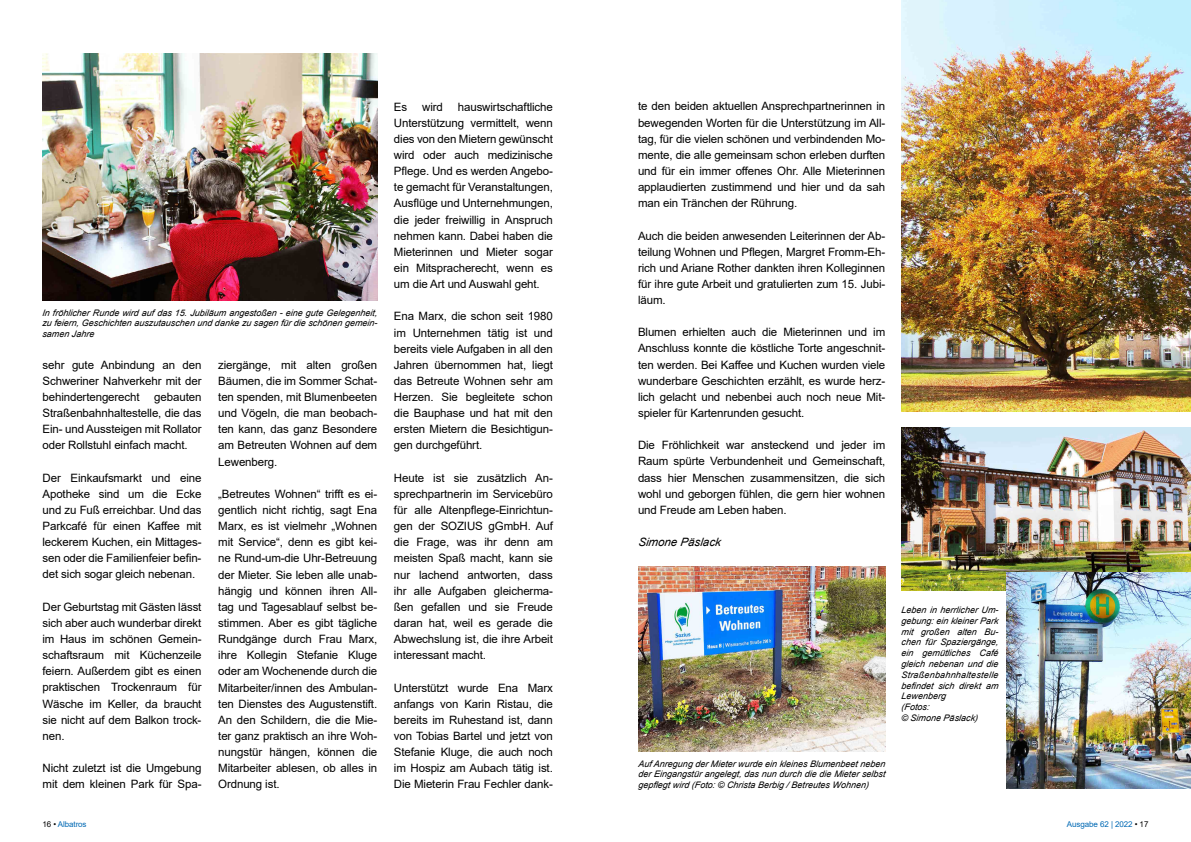
<style>
.page{position:relative;width:1191px;height:842px;background:#fff}
.page>*{position:absolute;margin:0;border:0;box-sizing:border-box;transform-origin:0 0}
.t1{font:11.5px/16.1px "Arial";letter-spacing:-.01em;color:#000;text-align:justify}
.t2{font:italic 11.5px "Arial";color:#000}
.t3{font:italic 9px/10.8px "Arial";color:#000}
.t4{font:8px "Arial";letter-spacing:-.01em;color:#0069b4}
.s1{color:#000}
</style>
<div class="page">
<img style="left:43px;top:54px;width:334px;height:247px">
<img style="left:901px;top:0;width:290px;height:412px">
<img style="left:638px;top:566px;width:247px;height:186px">
<img style="left:901px;top:428px;width:290px;height:163px">
<img style="left:1006px;top:573px;width:185px;height:215px">
<p class="t3" style="left:42px;top:307px;width:338px;text-align:justify">In fröhlicher Runde wird auf das 15. Jubiläum angestoßen - eine gute Gelegenheit, zu feiern, Geschichten auszutauschen und danke zu sagen für die schönen gemein&shy;samen Jahre</p>
<p class="t1" style="left:43px;top:356px;width:160px">sehr gute Anbindung an den Schweriner Nahverkehr mit der behindertengerecht</p>
<p class="t1" style="left:43px;top:389px;width:160px;text-indent:112px">gebauten Straßenbahnhaltestelle, die das Ein- und Aussteigen mit Rollator oder Rollstuhl einfach macht.</p>
<p class="t1" style="left:43px;top:469px;width:160px">Der Einkaufsmarkt und eine Apotheke sind um die Ecke und zu Fuß erreichbar. Und das Parkcafé für einen Kaffee mit leckerem Kuchen, ein Mittages&shy;sen oder die Familienfeier befin&shy;det sich sogar gleich nebenan.</p>
<p class="t1" style="left:43px;top:598px;width:160px">Der Geburtstag mit Gästen lässt sich aber auch wunderbar direkt im Haus im schönen Gemein&shy;schaftsraum mit Küchenzeile feiern. Außerdem gibt es einen praktischen Trockenraum für Wäsche im Keller, da braucht sie nicht auf dem Balkon trock&shy;nen.</p>
<p class="t1" style="left:43px;top:760px;width:160px">Nicht zuletzt ist die Umgebung mit dem kleinen Park für Spa-</p>
<p class="t1" style="left:218px;top:357px;width:160px">ziergänge, mit alten großen Bäumen, die im Sommer Schat&shy;ten spenden, mit Blumenbeeten und Vögeln, die man beobach&shy;ten kann, das ganz Besondere am Betreuten Wohnen auf dem Lewenberg.</p>
<p class="t1" style="left:218px;top:486px;width:160px">„Betreutes Wohnen“ trifft es ei&shy;gentlich nicht richtig, sagt Ena Marx, es ist vielmehr „Wohnen mit Service“, denn es gibt kei&shy;ne Rund-um-die Uhr-Betreuung der Mieter. Sie leben alle unab&shy;hängig und können ihren All&shy;tag und Tagesablauf selbst be&shy;stimmen. Aber es gibt tägliche Rundgänge durch Frau Marx, ihre Kollegin Stefanie Kluge oder am Wochenende durch die Mitarbeiter/innen des Ambulan&shy;ten Dienstes des Augustenstift.<br>An den Schildern, die die Mie&shy;ter ganz praktisch an ihre Woh&shy;nungstür hängen, können die Mitarbeiter ablesen, ob alles in Ordnung ist.</p>
<p class="t1" style="left:394px;top:98px;width:160px;text-indent:64px">hauswirtschaftliche Unterstützung vermittelt, wenn dies von den Mietern gewünscht wird oder auch medizinische Pflege. Und es werden Angebo&shy;te gemacht für Veranstaltungen, Ausflüge und Unternehmungen, die jeder freiwillig in Anspruch nehmen kann. Dabei haben die Mieterinnen und Mieter sogar ein Mitspracherecht, wenn es um die Art und Auswahl geht.</p>
<p class="t1" style="left:394px;top:308px;width:160px">Ena Marx, die schon seit 1980 im Unternehmen tätig ist und bereits viele Aufgaben in all den Jahren übernommen hat, liegt das Betreute Wohnen sehr am Herzen. Sie begleitete schon die Bauphase und hat mit den ersten Mietern die Besichtigun&shy;gen durchgeführt.</p>
<p class="t1" style="left:394px;top:470px;width:160px">Heute ist sie zusätzlich An&shy;sprechpartnerin im Servicebüro für alle Altenpflege-Einrichtun&shy;gen der SOZIUS gGmbH. Auf die Frage, was ihr denn am meisten Spaß macht, kann sie nur lachend antworten, dass ihr alle Aufgaben gleicherma&shy;ßen gefallen und sie Freude daran hat, weil es gerade die Abwechslung ist, die ihre Arbeit interessant macht.</p>
<p class="t1" style="left:394px;top:679px;width:160px">Unterstützt wurde Ena Marx anfangs von Karin Ristau, die bereits im Ruhestand ist, dann von Tobias Bartel und jetzt von Stefanie Kluge, die auch noch im Hospiz am Aubach tätig ist.<br>Die Mieterin Frau Fechler dank-</p>
<p class="t1" style="left:394px;top:98px;width:15px">Es</p>
<p class="t1" style="left:422px;top:98px;width:22px">wird</p>
<p class="t1" style="left:638px;top:98px;width:249px">te den beiden aktuellen Ansprechpartnerinnen in bewegenden Worten für die Unterstützung im All&shy;tag, für die vielen schönen und verbindenden Mo&shy;mente, die alle gemeinsam schon erleben durften und für ein immer offenes Ohr. Alle Mieterinnen applaudierten zustimmend und hier und da sah man ein Tränchen der Rührung.</p>
<p class="t1" style="left:638px;top:227px;width:249px">Auch die beiden anwesenden Leiterinnen der Ab&shy;teilung Wohnen und Pflegen, Margret Fromm-Eh&shy;rich und Ariane Rother dankten ihren Kolleginnen für ihre gute Arbeit und gratulierten zum 15. Jubi&shy;läum.</p>
<p class="t1" style="left:638px;top:324px;width:249px">Blumen erhielten auch die Mieterinnen und im Anschluss konnte die köstliche Torte angeschnit&shy;ten werden. Bei Kaffee und Kuchen wurden viele wunderbare Geschichten erzählt, es wurde herz&shy;lich gelacht und nebenbei auch noch neue Mit&shy;spieler für Kartenrunden gesucht.</p>
<p class="t1" style="left:638px;top:437px;width:249px">Die Fröhlichkeit war ansteckend und jeder im Raum spürte Verbundenheit und Gemeinschaft, dass hier Menschen zusammensitzen, die sich wohl und geborgen fühlen, die gern hier wohnen und Freude am Leben haben.</p>
<p class="t2" style="left:638px;top:534px;width:84px">Simone Päslack</p>
<p class="t3" style="left:901px;top:605px;width:100px">Leben in herrlicher Um&shy;gebung: ein kleiner Park mit großen alten Bu&shy;chen für Sp aziergänge, ein gemütliches Café gleich nebenan und die<br>Straßenbahnhaltestelle befindet sich direkt am<br>Lewenberg<br>(Fotos:<br>© Simone Päslack)</p>
<p class="t3" style="left:638px;top:758px;width:250px">Auf Anregung der Mieter wurde ein kleines Blumenbeet neben der Eingangstür angelegt, das nun durch die die Mieter selbst gep flegt wird (Foto: © Christa Berbig / Betreutes Wohnen)</p>
<p class="t4" style="left:43px;top:819px;width:46px"><span class="s1">16 •</span> Albatros</p>
<p class="t4" style="left:1067px;top:819px;width:83px">Ausgabe 62 | 2022 <span class="s1">• 17</span></p>
</div>
